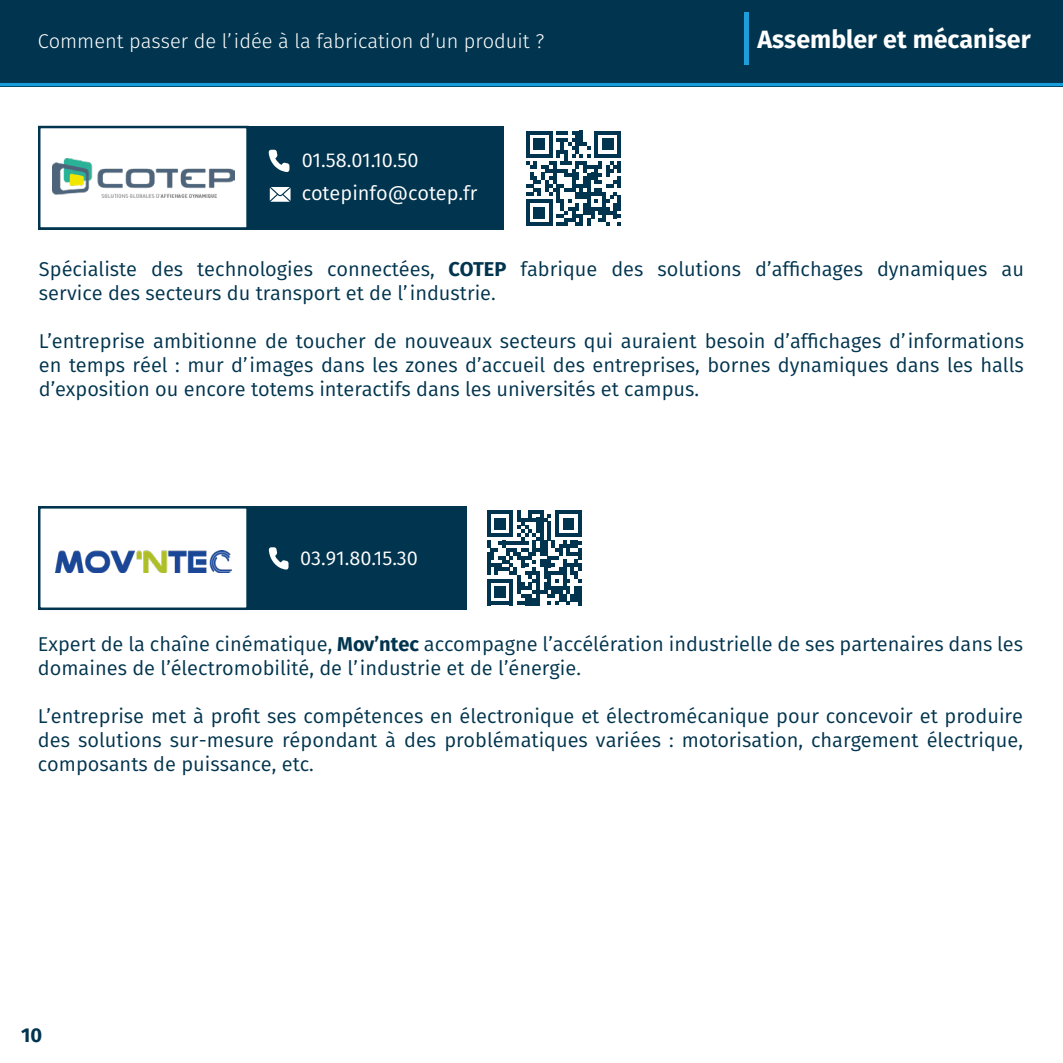
<style>
.page{position:relative;width:1063px;height:1063px;background:#fff}
.page>*{position:absolute;margin:0;border:0;box-sizing:border-box;transform-origin:0 0}
.t1{font:700 25px "Fira Sans";color:#fff}
.t2{font:20px/24px "Fira Sans";color:#01344e}
.t3{font:300 20px "Fira Sans";color:#fff}
.t4{font:20px "Fira Sans";color:#fff}
.t5{font:700 20px "Fira Sans";color:#01344e}
.s1{font-weight:700}
</style>
<div class="page">
<div style="left:0;top:0;width:1063px;height:86px;background:#01344e"></div>
<hr style="left:0;top:83px;width:1063px;height:3px;background:#179dd9">
<hr style="left:744px;top:12px;width:4px;height:52px;background:#1d9dd9">
<div style="left:38px;top:126px;width:466px;height:104px;background:#01344e"></div>
<div style="left:38px;top:126px;width:211px;height:104px;background:#fff;border:2px solid #01344e"></div>
<img style="left:52px;top:158px;width:183px;height:40px">
<svg style="left:269px;top:150px;width:20px;height:22px"></svg>
<svg style="left:270px;top:187px;width:21px;height:15px"></svg>
<svg style="left:526px;top:131px;width:95px;height:95px"></svg>
<div style="left:38px;top:506px;width:429px;height:104px;background:#01344e"></div>
<div style="left:38px;top:506px;width:211px;height:104px;background:#fff;border:2px solid #01344e"></div>
<img style="left:55px;top:551px;width:177px;height:21px">
<svg style="left:269px;top:547px;width:20px;height:23px"></svg>
<svg style="left:487px;top:510px;width:95px;height:95px"></svg>
<p class="t3" style="left:38px;top:26px;width:508px">Comment passer de l’idée à la fabrication d’un produit ?</p>
<p class="t1" style="left:757px;top:19px;width:275px">Assembler et mécaniser</p>
<p class="t4" style="left:302px;top:145px;width:118px">01.58.01.10.50</p>
<p class="t4" style="left:302px;top:179px;width:177px">cotepinfo@cotep.fr</p>
<p class="t2" style="left:39px;top:256px;width:987px">Spécialiste des technologies connectées, <span class="s1">COTEP</span> fabrique des solutions d’affichages dynamiques au service des secteurs du transport et de l’industrie.</p>
<p class="t2" style="left:39px;top:328px;width:987px;text-align:justify">L’entreprise ambitionne de toucher de nouveaux secteurs qui auraient besoin d’affichages d’informations en temps réel : mur d’images dans les zones d’accueil des entreprises, bornes dynamiques dans les halls d’exposition ou encore totems interactifs dans les universités et campus.</p>
<p class="t4" style="left:300px;top:543px;width:119px">03.91.80.15.30</p>
<p class="t2" style="left:38px;top:632px;width:987px">Expert de la chaîne cinématique, <span class="s1">Mov’ntec</span> accompagne l’accélération industrielle de ses partenaires dans les domaines de l’électromobilité, de l’industrie et de l’énergie.</p>
<p class="t2" style="left:38px;top:704px;width:987px;text-align:justify">L’entreprise met à profit ses compétences en électronique et électromécanique pour concevoir et produire des solutions sur-mesure répondant à des problématiques variées : motorisation, chargement électrique, composants de puissance, etc.</p>
<p class="t5" style="left:21px;top:1018px;width:22px">10</p>
</div>
